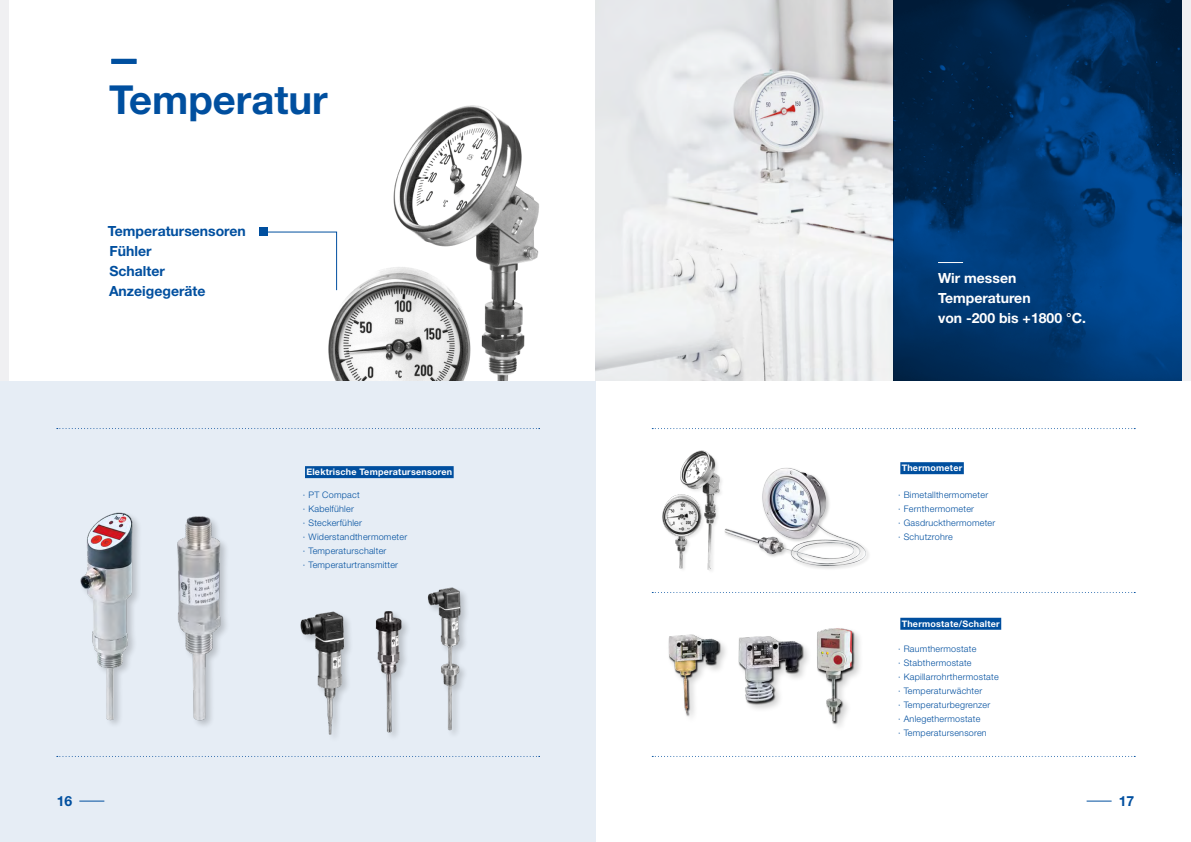
<style>
.page{position:relative;width:1191px;height:842px;background:#fff}
.page>*{position:absolute;margin:0;border:0;box-sizing:border-box;transform-origin:0 0}
.t1{font:700 40px "Helvetica Neue LT Std";color:#004f9f}
.t2{font:700 14px/20px "Helvetica Neue LT Std";color:#004f9f}
.t3{font:700 14px/20px "Helvetica Neue LT Std";color:#fff}
.t4{font:300 9px/14px "Helvetica Neue LT Std";letter-spacing:.025em;color:#004f9f}
.t5{font:700 9px "Helvetica Neue LT Std";letter-spacing:.025em;color:#fff}
</style>
<div class="page">
<img style="left:320px;top:105px;width:219px;height:276px">
<div style="left:0;top:381px;width:595px;height:461px;background:#e6edf5"></div>
<div style="left:305px;top:466px;width:149px;height:12px;background:#004f9f"></div>
<svg style="left:57px;top:428px;width:483px;height:1px"></svg>
<svg style="left:57px;top:756px;width:483px;height:1px"></svg>
<div style="left:0;top:0;width:8px;height:381px;background:#f0f0f2"></div>
<div style="left:259px;top:228px;width:8px;height:8px;background:#004f9f"></div>
<div style="left:900px;top:462px;width:63px;height:12px;background:#004f9f"></div>
<div style="left:900px;top:618px;width:101px;height:12px;background:#004f9f"></div>
<svg style="left:652px;top:428px;width:483px;height:1px"></svg>
<svg style="left:652px;top:756px;width:483px;height:1px"></svg>
<svg style="left:652px;top:592px;width:483px;height:1px"></svg>
<svg style="left:893px;top:0;width:289px;height:381px;background:#00346a"></svg>
<svg style="left:938px;top:262px;width:25px;height:1px"></svg>
<div style="left:1182px;top:0;width:9px;height:381px;background:#f0f0f2"></div>
<div style="left:723px;top:467px;width:147px;height:104px;background:#000;opacity:.2"></div>
<img style="left:762px;top:468px;width:23px;height:33px">
<div style="left:661px;top:450px;width:63px;height:124px;background:#fff"></div>
<img style="left:662px;top:450px;width:59px;height:121px">
<img style="left:427px;top:587px;width:39px;height:147px">
<img style="left:177px;top:516px;width:50px;height:210px">
<img style="left:375px;top:611px;width:32px;height:126px">
<img style="left:300px;top:611px;width:50px;height:126px">
<img style="left:80px;top:512px;width:59px;height:212px">
<img style="left:668px;top:634px;width:58px;height:83px">
<img style="left:738px;top:636px;width:61px;height:73px">
<img style="left:799px;top:628px;width:61px;height:96px">
<svg style="left:79px;top:801px;width:25px;height:1px"></svg>
<svg style="left:1086px;top:801px;width:25px;height:1px"></svg>
<div style="left:111px;top:59px;width:25px;height:5px;background:#004f9f"></div>
<svg style="left:267px;top:232px;width:70px;height:59px"></svg>
<svg style="left:595px;top:0;width:298px;height:381px;fill:#eaeced"></svg>
<h1 class="t1" style="left:109px;top:75px;width:220px">Temperatur</h1>
<h2 class="t2" style="left:108px;top:221px;width:139px">Temperatursensoren<br>Fühler<br>Schalter<br>Anzeigegeräte</h2>
<p class="t5" style="left:306px;top:466px;width:147px">Elektrische Temperatursensoren</p>
<p class="t4" style="left:303px;top:488px;width:106px">∙ PT Compact<br>∙ Kabelfühler<br>∙ Steckerfühler<br>∙ Widerstandthermometer ∙ Temperaturschalter<br>∙ Temperaturtransmitter</p>
<h2 class="t3" style="left:938px;top:268px;width:149px">Wir messen<br>Temperaturen<br>von -200 bis +1800 °C.</h2>
<p class="t5" style="left:901px;top:462px;width:62px">Thermometer</p>
<p class="t4" style="left:898px;top:488px;width:99px">∙ Bimetallthermometer<br>∙ Fernthermometer<br>∙ Gasdruckthermometer ∙ Schutzrohre</p>
<p class="t5" style="left:901px;top:618px;width:99px">Thermostate/Schalter</p>
<p class="t4" style="left:898px;top:642px;width:102px">∙ Raumthermostate<br>∙ Stabthermostate<br>∙ Kapillarrohrthermostate ∙ Temperaturwächter<br>∙ Temperaturbegrenzer<br>∙ Anlegethermostate<br>∙ Temperatursensoren</p>
<h2 class="t2" style="left:57px;top:791px;width:17px">16</h2>
<h2 class="t2" style="left:1118px;top:791px;width:17px">17</h2>
</div>
